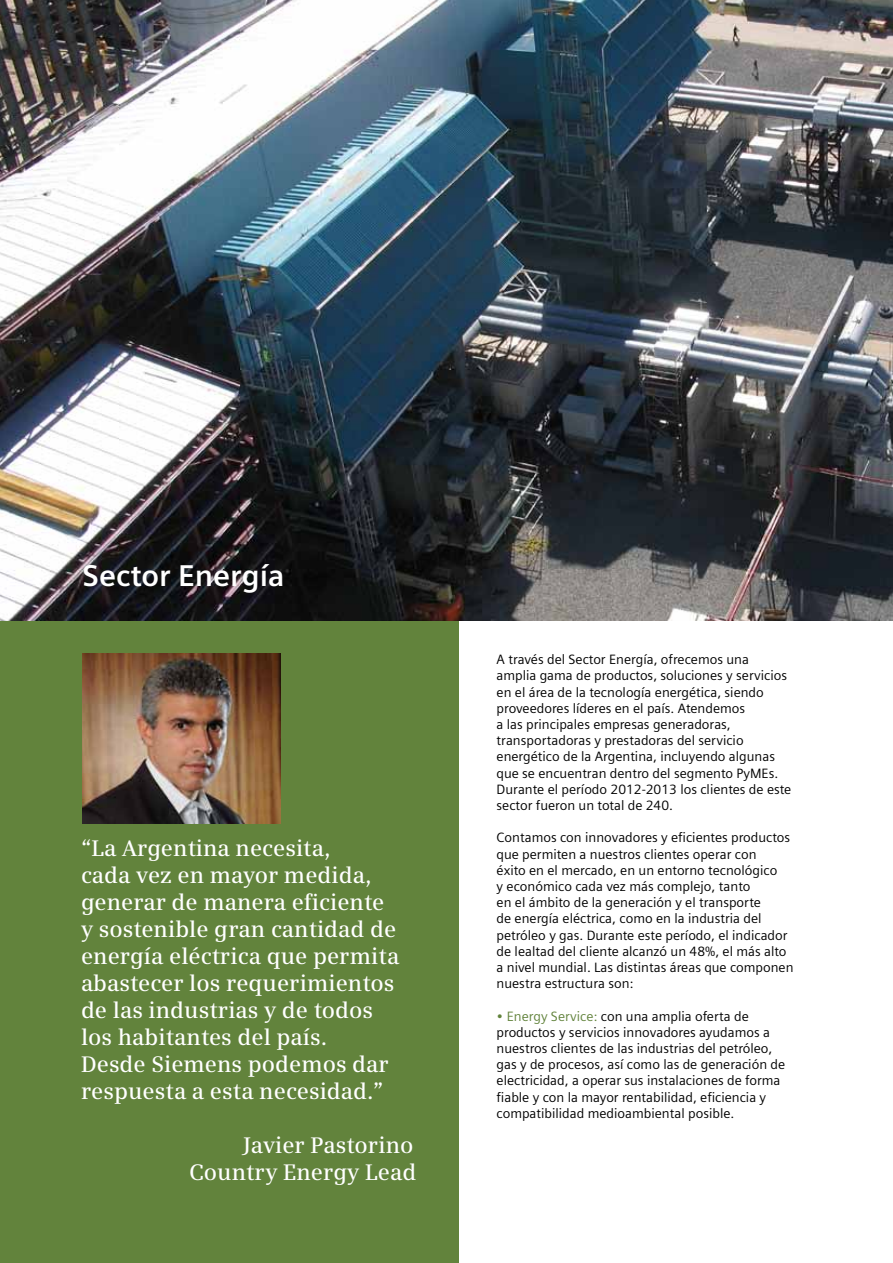
<style>
.page{position:relative;width:893px;height:1263px;background:#fff}
.page>*{position:absolute;margin:0;border:0;box-sizing:border-box;transform-origin:0 0}
.t1{font:700 30px "Siemens Sans";color:#fff}
.t2{font:600 22.5px/27px "Siemens Serif OT";color:#fff}
.t3{font:13.5px/16.2px "Siemens Sans";color:#000}
.s1{color:#62833c}
</style>
<div class="page">
<div style="left:0;top:0;width:458px;height:1263px;background:#62833c"></div>
<img style="left:0;top:0;width:893px;height:621px">
<img style="left:83px;top:654px;width:197px;height:169px">
<h1 class="t1" style="left:83px;top:558px;width:204px">Sector Energía</h1>
<p class="t2" style="left:81px;top:834px;width:320px">“La Argentina necesita,<br>cada vez en mayor medida, generar de manera eficiente y sostenible gran cantidad de energía eléctrica que permita abastecer los requerimientos de las industrias y de todos los habitantes del país.<br>Desde Siemens podemos dar respuesta a esta necesidad.”</p>
<h2 class="t2" style="left:189px;top:1131px;width:229px;text-align:right">Javier Pastorino<br>Country Energy Lead</h2>
<p class="t3" style="left:497px;top:651px;width:296px">A través del Sector Energía, ofrecemos una amplia gama de productos, soluciones y servicios en el área de la tecnología energética, siendo proveedores líderes en el país. Atendemos<br>a las principales empresas generadoras, transportadoras y prestadoras del servicio energético de la Argentina, incluyendo algunas que se encuentran dentro del segmento PyMEs.<br>Durante el período 2012-2013 los clientes de este sector fueron un total de 240.</p>
<p class="t3" style="left:497px;top:830px;width:298px">Contamos con innovadores y eficientes productos que permiten a nuestros clientes operar con<br>éxito en el mercado, en un entorno tecnológico<br>y económico cada vez más complejo, tanto<br>en el ámbito de la generación y el transporte<br>de energía eléctrica, como en la industria del petróleo y gas. Durante este período, el indicador de lealtad del cliente alcanzó un 48%, el más alto a nivel mundial. Las distintas áreas que componen nuestra estructura son:</p>
<p class="t3" style="left:497px;top:1008px;width:290px"><span class="s1">• Energy Service:</span> con una amplia oferta de productos y servicios innovadores ayudamos a nuestros clientes de las industrias del petróleo, gas y de procesos, así como las de generación de electricidad, a operar sus instalaciones de forma fiable y con la mayor rentabilidad, eficiencia y compatibilidad medioambiental posible.</p>
</div>
